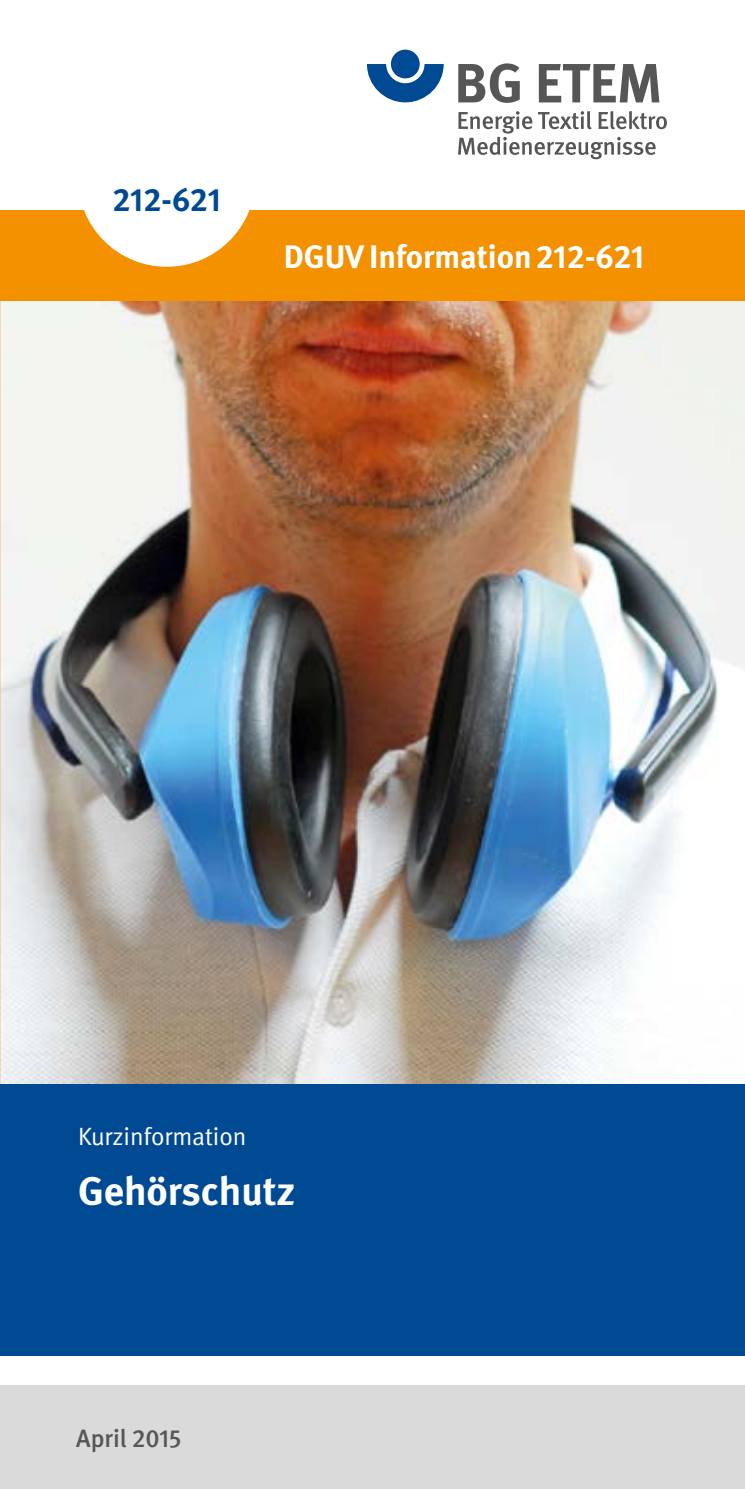
<style>
.page{position:relative;width:745px;height:1489px;background:#fff}
.page>*{position:absolute;margin:0;border:0;box-sizing:border-box;transform-origin:0 0}
.t1{font:700 40px "DGUV Meta";color:#fff}
.t2{font:700 32.5px "DGUV Meta";color:#fff}
.t3{font:700 32.5px "DGUV Meta";letter-spacing:-.01em;color:#004993}
.t4{font:25px "DGUV Meta";color:#fff}
.t5{font:500 25px "DGUV Meta";color:#565656}
</style>
<div class="page">
<img style="left:0;top:301px;width:744px;height:783px">
<div style="left:0;top:210px;width:744px;height:91px;background:#f39100"></div>
<div style="left:0;top:1084px;width:744px;height:271px;background:#004993"></div>
<div style="left:78px;top:89px;width:177px;height:178px;background:#fff;border-radius:50%"></div>
<div style="left:0;top:1385px;width:744px;height:103px;background:#dadada"></div>
<svg style="left:367px;top:64px;width:76px;height:38px"></svg>
<div style="left:390px;top:50px;width:29px;height:28px;background:#004993;border-radius:50%"></div>
<svg style="left:458px;top:63px;width:61px;height:40px"></svg>
<svg style="left:538px;top:64px;width:121px;height:38px"></svg>
<svg style="left:458px;top:111px;width:208px;height:48px"></svg>
<p class="t3" style="left:112px;top:180px;width:110px">212-621</p>
<p class="t2" style="left:283px;top:237px;width:362px">DGUV Information212-621</p>
<p class="t4" style="left:78px;top:1121px;width:170px">Kurzinformation</p>
<p class="t1" style="left:78px;top:1167px;width:218px">Gehörschutz</p>
<p class="t5" style="left:76px;top:1423px;width:107px">April 2015</p>
</div>
